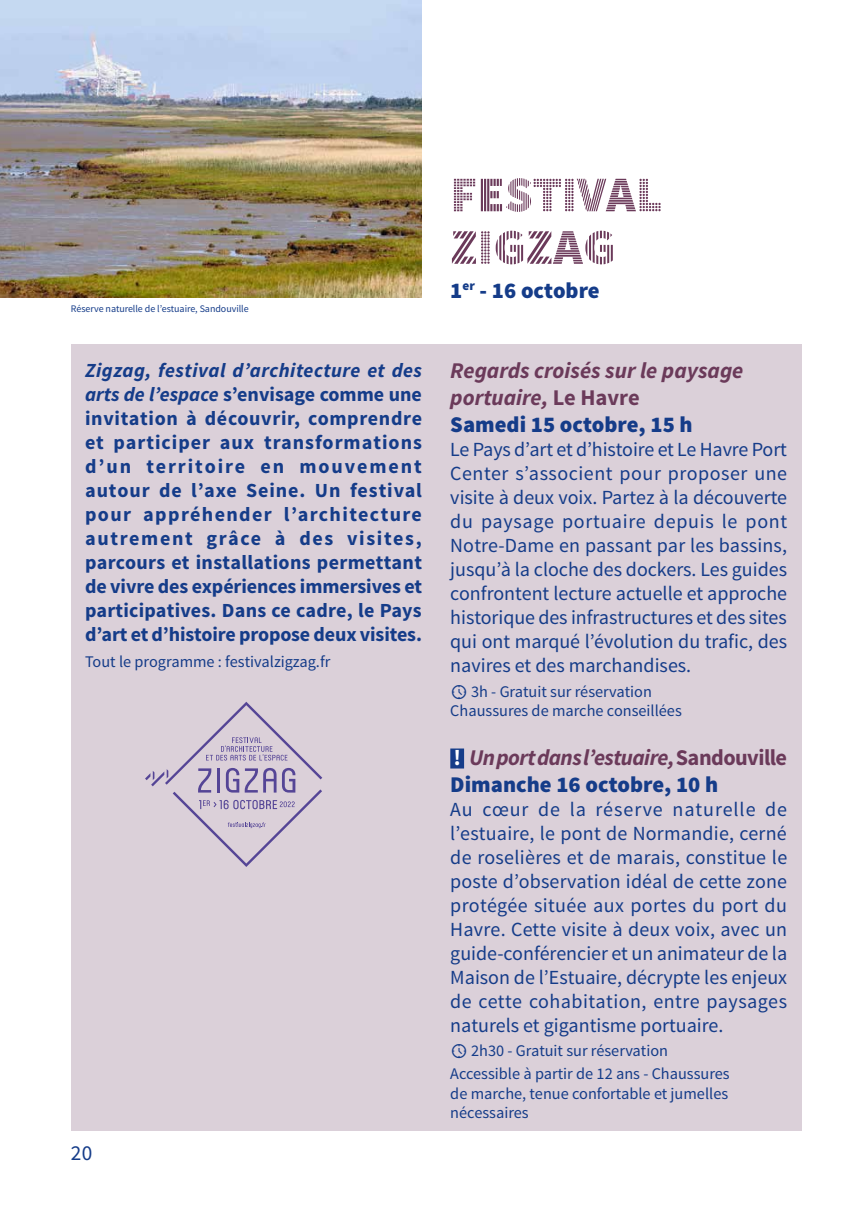
<style>
.page{position:relative;width:851px;height:1205px;background:#fff}
.page>*{position:absolute;margin:0;border:0;box-sizing:border-box;transform-origin:0 0}
.t1{font:50px/52.5px "Source Sans Pro DISPLAY";color:#6b3a5a}
.t2{font:italic 700 22.5px/27px "Source Sans Pro";color:#6b3a5a}
.t3{font:italic 700 22.5px/27px "Source Sans Pro";letter-spacing:-.025em;color:#6b3a5a}
.t4{font:900 22.5px "Source Sans Pro";color:#153c89}
.t5{font:21.25px "Source Sans Pro";color:#153c89}
.t6{font:20px/24px "Source Sans Pro";color:#153c89;text-align:justify}
.t7{font:700 20px/24px "Source Sans Pro";letter-spacing:-.005em;color:#153c89;text-align:justify}
.t8{font:16.25px/19.5px "Source Sans Pro";color:#153c89}
.t9{font:10px "Source Sans Pro";letter-spacing:-.005em;color:#153c89}
.s1{font-style:italic}
.s2{font-style:normal}
.s3{font-weight:900;font-style:normal;color:#153c89}
.s4{font-style:normal;color:#fff}
</style>
<div class="page">
<div style="left:71px;top:344px;width:730px;height:786px;background:#dbd0d9"></div>
<div style="left:450px;top:748px;width:14px;height:20px;background:#153c89"></div>
<img style="left:0;top:0;width:422px;height:298px">
<svg style="left:145px;top:702px;width:177px;height:165px"></svg>
<p class="t9" style="left:71px;top:303px;width:179px">Réserve naturelle de l’estuaire, Sandouville</p>
<p class="t7" style="left:85px;top:359px;width:338px"><span class="s1">Zigzag, festival d’architecture et des arts de l’espace</span> s’envisage comme une invitation à découvrir, comprendre et participer aux transformations d’un territoire en mouvement autour de l’axe Seine. Un festival pour appréhender l’architecture autrement grâce à des visites, parcours et installations permettant de vivre des expériences immersives et participatives. Dans ce cadre, le Pays d’art et d’histoire propose deux visites.</p>
<p class="t8" style="left:85px;top:652px;width:247px">Tout le programme : festivalzigzag.fr</p>
<p class="t5" style="left:71px;top:1140px;width:23px">20</p>
<h1 class="t1" style="left:450px;top:170px;width:213px">FESTIVAL<br>ZIGZAG</h1>
<p class="t4" style="left:450px;top:276px;width:151px">1<sup>er</sup> - 16 octobre</p>
<p class="t2" style="left:450px;top:357px;width:294px">Regards croisés sur le paysage portuaire, <span class="s2">Le Havre<br></span><span class="s3">Samedi 15 octobre, 15 h</span></p>
<p class="t6" style="left:450px;top:438px;width:338px">Le Pays d’art et d’histoire et Le Havre Port Center s’associent pour proposer une visite à deux voix. Partez à la découverte du paysage portuaire depuis le pont Notre-Dame en passant par les bassins, jusqu’à la cloche des dockers. Les guides confrontent lecture actuelle et approche historique des infrastructures et des sites qui ont marqué l’évolution du trafic, des navires et des marchandises.</p>
<p class="t8" style="left:450px;top:682px;width:233px;text-align:center">3h - Gratuit sur réservation<br>Chaussures de marche conseillées</p>
<p class="t3" style="left:450px;top:744px;width:338px"><span class="s4">!</span> Un port dans l’estuaire, <span class="s2">Sandouville<br></span><span class="s3">Dimanche 16 octobre, 10 h</span></p>
<p class="t6" style="left:450px;top:797px;width:338px">Au cœur de la réserve naturelle de l’estuaire, le pont de Normandie, cerné de roselières et de marais, constitue le poste d’observation idéal de cette zone protégée située aux portes du port du Havre. Cette visite à deux voix, avec un guide-conférencier et un animateur de la Maison de l’Estuaire, décrypte les enjeux de cette cohabitation, entre paysages naturels et gigantisme portuaire.</p>
<p class="t8" style="left:450px;top:1040px;width:281px;line-height:23px;text-indent:21px">2h30 - Gratuit sur réservation<br>Accessible à partir de 12 ans - Chaussures</p>
<p class="t8" style="left:450px;top:1084px;width:279px">de marche, tenue confortable et jumelles nécessaires</p>
</div>
